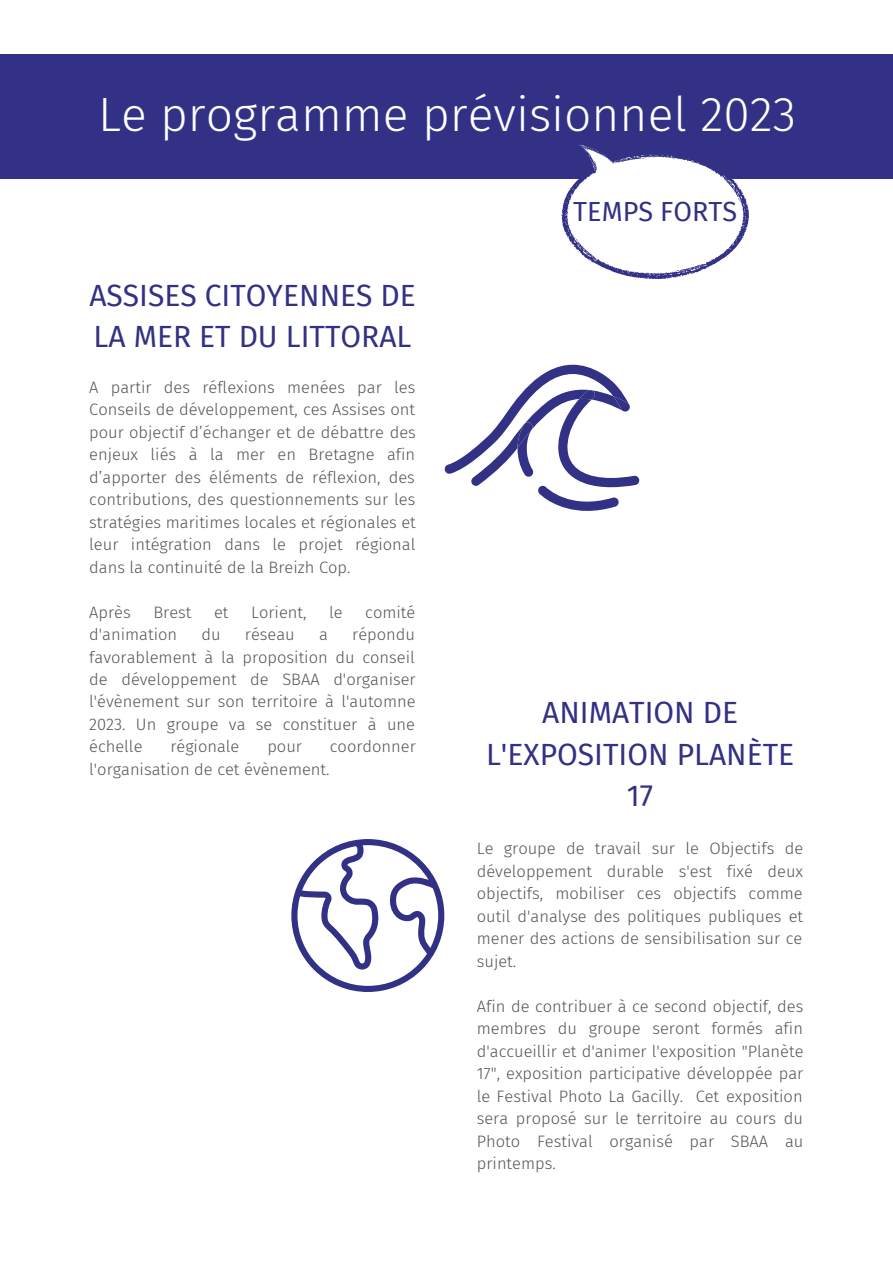
<style>
.page{position:relative;width:893px;height:1264px;background:#fff}
.page>*{position:absolute;margin:0;border:0;box-sizing:border-box;transform-origin:0 0}
.t1{font:300 48px "Fira Sans";color:#fff}
.t2{font:30px/41.5px "Fira Sans";color:#323185}
.t3{font:27px "Fira Sans";color:#323185}
.t4{font:300 16.5px/22.5px "Fira Sans";color:#545454;text-align:justify}
</style>
<div class="page">
<div style="left:0;top:54px;width:892px;height:125px;background:#323185"></div>
<svg style="left:561px;top:144px;width:188px;height:135px"></svg>
<svg style="left:291px;top:839px;width:153px;height:153px"></svg>
<svg style="left:444px;top:365px;width:195px;height:146px"></svg>
<p class="t1" style="left:98px;top:86px;width:699px">Le programme prévisionnel 2023</p>
<p class="t2" style="left:89px;top:275px;width:328px">ASSISES CITOYENNES DE<br>LA MER ET DU LITTORAL</p>
<p class="t4" style="left:89px;top:376px;width:328px">A partir des réflexions menées par les Conseils de développement, ces Assises ont pour objectif d’échanger et de débattre des enjeux liés à la mer en Bretagne afin d’apporter des éléments de réflexion, des contributions, des questionnements sur les stratégies maritimes locales et régionales et leur intégration dans le projet régional dans la continuité de la Breizh Cop.</p>
<p class="t4" style="left:89px;top:600px;width:43px">Après</p>
<p class="t4" style="left:153px;top:600px;width:40px">Brest</p>
<p class="t4" style="left:214px;top:600px;width:16px">et</p>
<p class="t4" style="left:251px;top:600px;width:57px">Lorient,</p>
<p class="t4" style="left:329px;top:600px;width:15px">le</p>
<p class="t4" style="left:365px;top:600px;width:52px">comité</p>
<p class="t4" style="left:89px;top:623px;width:89px">d'animation</p>
<p class="t4" style="left:201px;top:623px;width:21px">du</p>
<p class="t4" style="left:245px;top:623px;width:51px">réseau</p>
<p class="t4" style="left:319px;top:623px;width:10px">a</p>
<p class="t4" style="left:89px;top:623px;width:328px;text-indent:263px">répondu favorablement à la proposition du conseil de développement de SBAA d'organiser l'évènement sur son territoire à l'automne 2023. Un groupe va se constituer à une échelle</p>
<p class="t4" style="left:170px;top:735px;width:71px">régionale</p>
<p class="t4" style="left:267px;top:735px;width:36px">pour</p>
<p class="t4" style="left:330px;top:735px;width:87px">coordonner</p>
<p class="t4" style="left:89px;top:758px;width:242px">l'organisation de cet évènement.</p>
<p class="t3" style="left:573px;top:196px;width:165px">TEMPS FORTS</p>
<p class="t2" style="left:486px;top:692px;width:310px;text-align:center">ANIMATION DE<br>L'EXPOSITION PLANÈTE<br>17</p>
<p class="t4" style="left:477px;top:837px;width:328px">Le groupe de travail sur le Objectifs de développement durable s'est fixé deux objectifs, mobiliser ces objectifs comme outil d'analyse des politiques publiques et mener des actions de sensibilisation sur ce sujet.</p>
<p class="t4" style="left:477px;top:994px;width:328px">Afin de contribuer à ce second objectif, des membres du groupe seront formés afin d'accueillir et d'animer l'exposition "Planète 17", exposition participative développée par le Festival Photo La Gacilly. Cet exposition sera proposé sur le territoire au cours du Photo Festival organisé par SBAA au printemps.</p>
</div>
